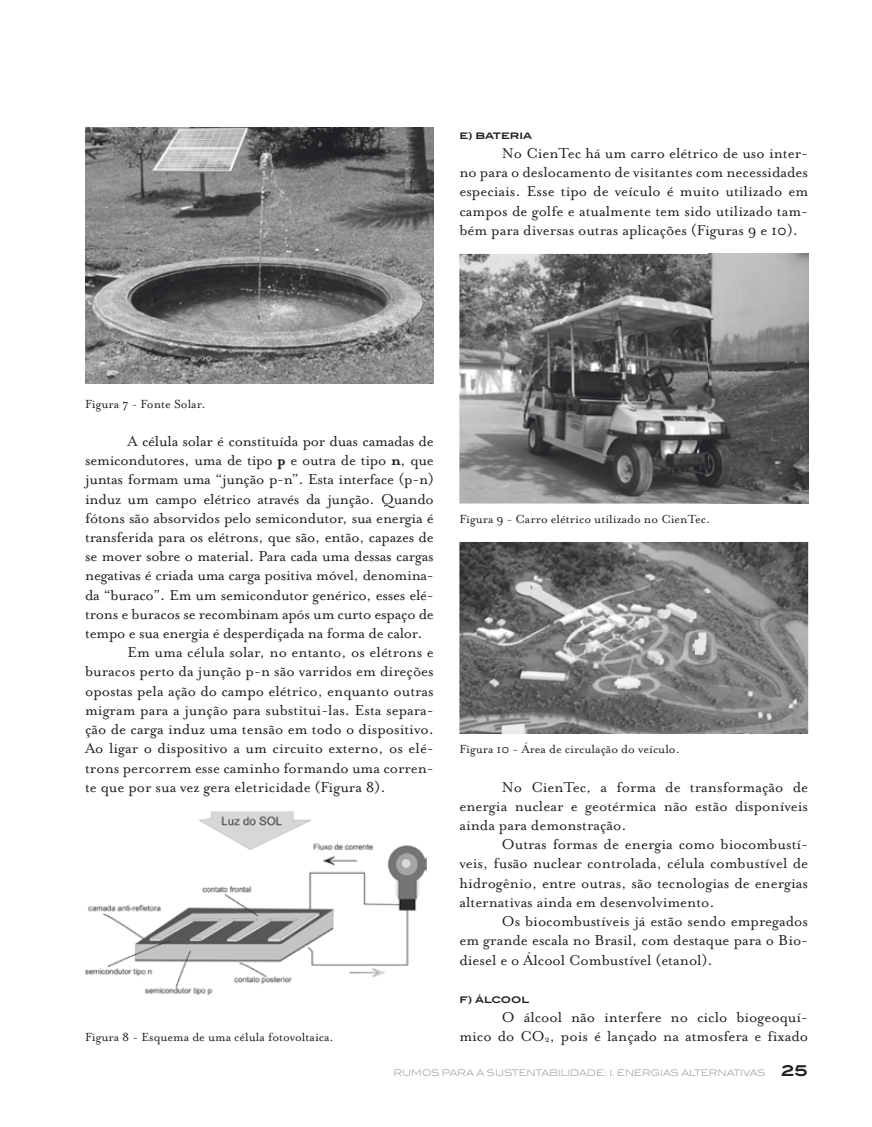
<style>
.page{position:relative;width:872px;height:1127px;background:#fff}
.page>*{position:absolute;margin:0;border:0;box-sizing:border-box;transform-origin:0 0}
.t1{font:16.5px/19.2px "Mrs Eaves Roman";color:#231f20;text-align:justify}
.t2{font:700 15px "Blair ITC";color:#231f20}
.t3{font:13.5px "Mrs Eaves Roman";color:#231f20}
.t4{font:300 9px "Blair ITC";letter-spacing:-.01em;color:#939598}
.t5{font:700 9px "Blair ITC";letter-spacing:-.01em;color:#231f20}
.s1{font-family:"Mrs Eaves";font-weight:700}
.s2{font-size:9.6px}
</style>
<div class="page">
<img style="left:85px;top:128px;width:349px;height:256px">
<img style="left:459px;top:254px;width:349px;height:249px">
<img style="left:502px;top:273px;width:46px;height:1px">
<img style="left:459px;top:542px;width:349px;height:192px">
<img style="left:85px;top:811px;width:342px;height:184px">
<img style="left:128px;top:849px;width:146px;height:1px">
<p class="t5" style="left:459px;top:130px;width:74px">E) BATERIA</p>
<p class="t1" style="left:459px;top:144px;width:350px;text-indent:43px">No CienTec há um carro elétrico de uso inter&shy;no para o deslocamento de visitantes com necessidades especiais. Esse tipo de veículo é muito utilizado em campos de golfe e atualmente tem sido utilizado tam&shy;bém para diversas outras aplicações (Figuras 9 e 10).</p>
<p class="t3" style="left:85px;top:396px;width:122px">Figura 7 - Fonte Solar.</p>
<p class="t1" style="left:128px;top:432px;width:308px">A célula solar é constituída por duas camadas de</p>
<p class="t1" style="left:85px;top:451px;width:350px">semicondutores, uma de tipo <span class="s1">p</span> e outra de tipo <span class="s1">n</span>, que</p>
<p class="t1" style="left:85px;top:470px;width:350px">juntas formam uma “junção p-n”. Esta interface (p-n)</p>
<p class="t1" style="left:85px;top:489px;width:350px">induz um campo elétrico através da junção. Quando</p>
<p class="t1" style="left:85px;top:508px;width:350px">fótons são absorvidos pelo semicondutor, sua energia é</p>
<p class="t1" style="left:85px;top:528px;width:350px">transferida para os elétrons, que são, então, capazes de</p>
<p class="t1" style="left:85px;top:547px;width:350px">se mover sobre o material. Para cada uma dessas cargas</p>
<p class="t1" style="left:85px;top:566px;width:350px">negativas é criada uma carga positiva móvel, denomina-</p>
<p class="t1" style="left:85px;top:585px;width:350px">da “buraco”. Em um semicondutor genérico, esses elé-</p>
<p class="t1" style="left:85px;top:604px;width:350px">trons e buracos se recombinam após um curto espaço de</p>
<p class="t1" style="left:85px;top:624px;width:339px">tempo e sua energia é desperdiçada na forma de calor.</p>
<p class="t1" style="left:128px;top:643px;width:308px">Em uma célula solar, no entanto, os elétrons e</p>
<p class="t1" style="left:85px;top:662px;width:350px">buracos perto da junção p-n são varridos em direções</p>
<p class="t1" style="left:85px;top:681px;width:350px">opostas pela ação do campo elétrico, enquanto outras</p>
<p class="t1" style="left:85px;top:700px;width:350px">migram para a junção para substitui-las. Esta separa-</p>
<p class="t1" style="left:85px;top:720px;width:350px">ção de carga induz uma tensão em todo o dispositivo.</p>
<p class="t1" style="left:85px;top:739px;width:350px">Ao ligar o dispositivo a um circuito externo, os elé-</p>
<p class="t1" style="left:85px;top:758px;width:350px">trons percorrem esse caminho formando uma corren-</p>
<p class="t1" style="left:85px;top:777px;width:302px">te que por sua vez gera eletricidade (Figura 8).</p>
<p class="t3" style="left:85px;top:1030px;width:250px">Figura 8 - Esquema de uma célula fotovoltaica.</p>
<p class="t3" style="left:459px;top:511px;width:252px">Figura 9 - Carro elétrico utilizado no CienTec.</p>
<p class="t3" style="left:459px;top:742px;width:222px">Figura 10 - Área de circulação do veículo.</p>
<p class="t1" style="left:459px;top:777px;width:350px;text-indent:43px">No CienTec, a forma de transformação de energia nuclear e geotérmica não estão disponíveis ainda para demonstração.</p>
<p class="t1" style="left:459px;top:835px;width:350px;text-indent:43px">Outras formas de energia como biocombustí&shy;veis, fusão nuclear controlada, célula combustível de hidrogênio, entre outras, são tecnologias de energias alternativas ainda em desenvolvimento.</p>
<p class="t1" style="left:459px;top:912px;width:350px;text-indent:43px">Os biocombustíveis já estão sendo empregados em grande escala no Brasil, com destaque para o Bio&shy;diesel e o Álcool Combustível (etanol).</p>
<p class="t5" style="left:459px;top:994px;width:71px">F) ÁLCOOL</p>
<p class="t1" style="left:459px;top:1008px;width:350px;text-align:right">O álcool não interfere no ciclo biogeoquí-<br>mico do CO<span class="s2">2</span>, pois é lançado na atmosfera e fixado</p>
<p class="t4" style="left:393px;top:1067px;width:374px">RUMOS PARA A SUSTENTABILIDADE: I. ENERGIAS ALTERNATIVAS</p>
<p class="t2" style="left:781px;top:1061px;width:28px">25</p>
</div>
